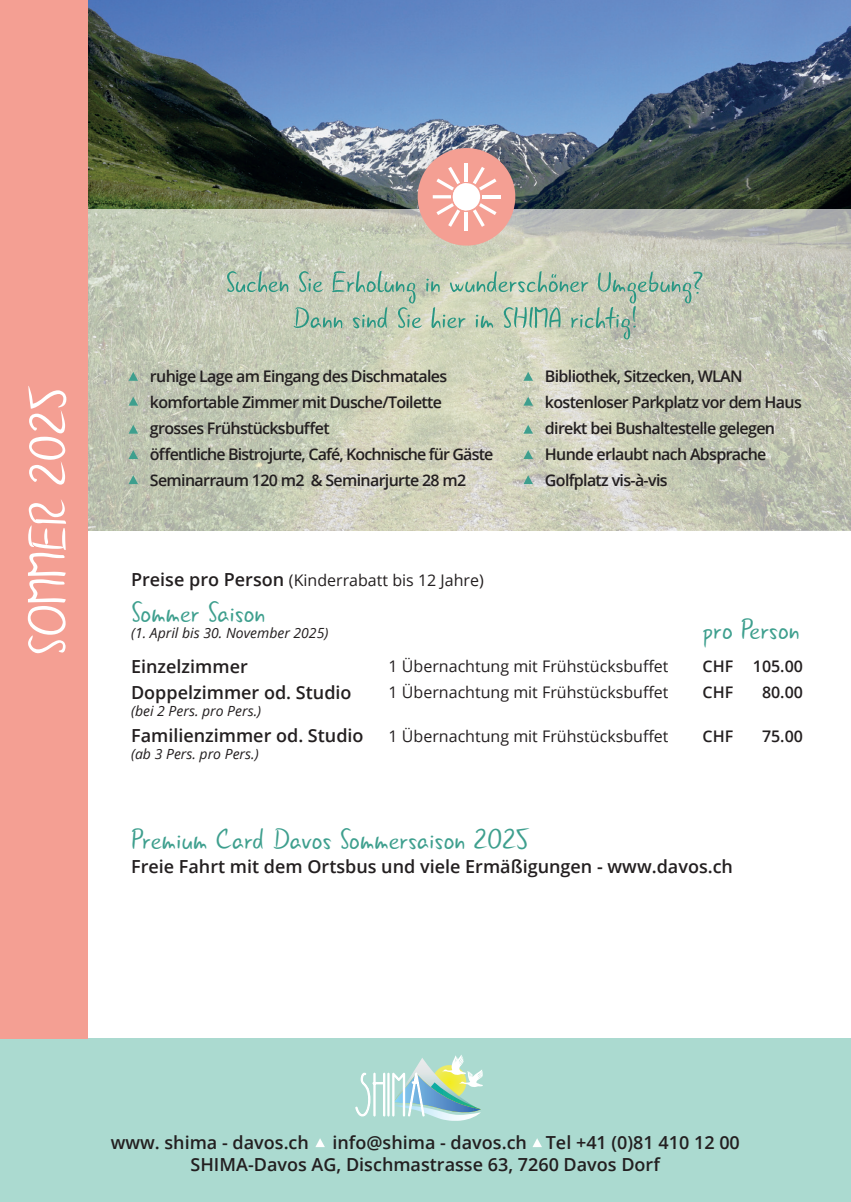
<style>
.page{position:relative;width:851px;height:1202px;background:#fff}
.page>*{position:absolute;margin:0;border:0;box-sizing:border-box;transform-origin:0 0}
.t1{font:30px "Gunny Rewritten";color:#3e9f8e}
.t2{font:600 18px/26px "Open Sans";color:#231f20}
.t3{font:600 16px/26px "Open Sans";letter-spacing:-.04em;color:#231f20}
.t4{font:16px/26px "Open Sans";color:#231f20}
.t5{font:italic 14px "Open Sans";color:#231f20}
.s1{font-weight:600;font-size:18px}
</style>
<div class="page">
<img style="left:88px;top:0;width:762px;height:210px">
<img style="left:88px;top:210px;width:762px;height:321px">
<div style="left:0;top:1038px;width:850px;height:164px;background:#abdad0"></div>
<img style="left:439px;top:1118px;width:32px;height:3px">
<svg style="left:355px;top:1055px;width:128px;height:63px"></svg>
<div style="left:0;top:0;width:88px;height:1039px;background:#f49f93"></div>
<svg style="left:227px;top:271px;width:475px;height:68px"></svg>
<svg style="left:315px;top:1138px;width:10px;height:9px"></svg>
<svg style="left:532px;top:1138px;width:10px;height:9px"></svg>
<svg style="left:128px;top:372px;width:10px;height:9px"></svg>
<svg style="left:128px;top:397px;width:10px;height:9px"></svg>
<svg style="left:128px;top:425px;width:10px;height:9px"></svg>
<svg style="left:128px;top:450px;width:10px;height:9px"></svg>
<svg style="left:128px;top:475px;width:10px;height:9px"></svg>
<svg style="left:523px;top:372px;width:10px;height:9px"></svg>
<svg style="left:523px;top:397px;width:10px;height:9px"></svg>
<svg style="left:523px;top:425px;width:10px;height:9px"></svg>
<svg style="left:523px;top:450px;width:10px;height:9px"></svg>
<svg style="left:523px;top:475px;width:10px;height:9px"></svg>
<svg style="left:28px;top:500px;width:38px;height:153px"></svg>
<svg style="left:28px;top:386px;width:38px;height:99px"></svg>
<div style="left:417px;top:148px;width:98px;height:98px;background:#f49f93;border-radius:50%"></div>
<hr style="left:465px;top:163px;width:3px;height:18px;background:#fff">
<hr style="left:432px;top:195px;width:19px;height:3px;background:#fff">
<hr style="left:465px;top:212px;width:3px;height:19px;background:#fff">
<svg style="left:473px;top:203px;width:23px;height:24px"></svg>
<hr style="left:482px;top:195px;width:18px;height:3px;background:#fff">
<svg style="left:473px;top:167px;width:23px;height:23px"></svg>
<div style="left:453px;top:183px;width:27px;height:27px;background:#fff;border-radius:50%"></div>
<svg style="left:436px;top:167px;width:30px;height:60px"></svg>
<p class="t3" style="left:150px;top:363px;width:345px">ruhige Lage am Eingang des Dischmatales komfortable Zimmer mit Dusche/Toilette grosses Frühstücksbuffet<br>öffentliche Bistrojurte, Café, Kochnische für Gäste Seminarraum 120 m2 &amp; Seminarjurte 28 m2</p>
<p class="t4" style="left:131px;top:566px;width:354px"><span class="s1">Preise pro Person</span> (Kinderrabatt bis 12 Jahre)</p>
<p class="t3" style="left:545px;top:363px;width:258px">Bibliothek, Sitzecken, WLAN kostenloser Parkplatz vor dem Haus direkt bei Bushaltestelle gelegen<br>Hunde erlaubt nach Absprache<br>Golfplatz vis-à-vis</p>
<h1 class="t1" style="left:131px;top:593px;width:136px">Sommer Saison</h1>
<p class="t5" style="left:131px;top:624px;width:199px">(1. April bis 30. November 2025)</p>
<p class="t2" style="left:131px;top:653px;width:222px">Einzelzimmer<br>Doppelzimmer od. Studio</p>
<p class="t5" style="left:131px;top:701px;width:132px">(bei 2 Pers. pro Pers.)</p>
<p class="t2" style="left:131px;top:722px;width:234px">Familienzimmer od. Studio</p>
<p class="t5" style="left:131px;top:744px;width:129px">(ab 3 Pers. pro Pers.)</p>
<p class="t4" style="left:388px;top:652px;width:281px">1 Übernachtung mit Frühstücksbuffet<br>1 Übernachtung mit Frühstücksbuffet</p>
<p class="t4" style="left:388px;top:722px;width:281px">1 Übernachtung mit Frühstücksbuffet</p>
<h1 class="t1" style="left:702px;top:610px;width:98px">pro Person</h1>
<p class="t3" style="left:702px;top:653px;width:32px">CHF<br>CHF</p>
<p class="t3" style="left:702px;top:723px;width:32px">CHF</p>
<p class="t3" style="left:752px;top:653px;width:52px;text-align:center">105.00<br>80.00</p>
<p class="t3" style="left:761px;top:723px;width:42px">75.00</p>
<h1 class="t1" style="left:131px;top:820px;width:399px">Premium Card Davos Sommersaison 2025</h1>
<p class="t2" style="left:131px;top:853px;width:603px">Freie Fahrt mit dem Ortsbus und viele Ermäßigungen - www.davos.ch</p>
<p class="t2" style="left:190px;top:1131px;width:550px;line-height:21.6px;text-indent:142px">info@shima - davos.ch Tel +41 (0)81 410 12 00<br>SHIMA-Davos AG, Dischmastrasse 63, 7260 Davos Dorf</p>
<p class="t2" style="left:111px;top:1129px;width:200px">www. shima - davos.ch</p>
</div>
